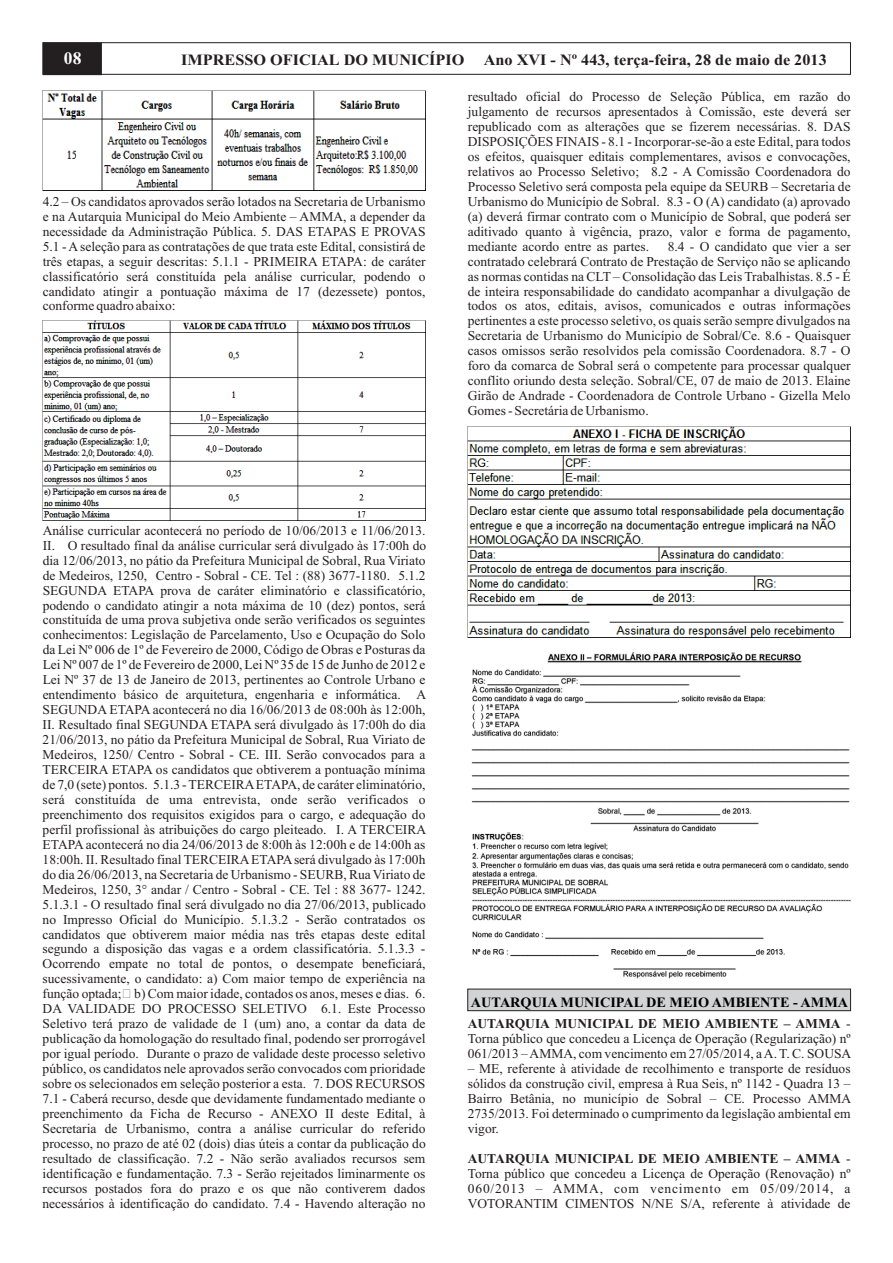
<style>
.page{position:relative;width:893px;height:1263px;background:#fff}
.page>*{position:absolute;margin:0;border:0;box-sizing:border-box;transform-origin:0 0}
.t1{font:700 17.55px "Times New Roman";color:#fff}
.t2{font:700 15.75px "Times New Roman";color:#231f20}
.t3{font:700 14.25px "Times New Roman";color:#000}
.t4{font:13.5px/15px "Times New Roman";color:#231f20;text-align:justify}
.s1{font-weight:700}
</style>
<div class="page">
<svg style="left:42px;top:42px;width:809px;height:33px"></svg>
<hr style="left:43px;top:43px;width:1px;height:31px;background:#231f20">
<img style="left:43px;top:91px;width:382px;height:100px">
<img style="left:43px;top:320px;width:382px;height:201px">
<img style="left:468px;top:426px;width:383px;height:211px">
<img style="left:471px;top:652px;width:379px;height:327px">
<svg style="left:467px;top:989px;width:384px;height:22px;background:#c5c7c8"></svg>
<p class="t1" style="left:64px;top:52px;width:19px">08</p>
<p class="t2" style="left:181px;top:54px;width:647px">IMPRESSO OFICIAL DO MUNICÍPIO Ano XVI - Nº 443, terça-feira, 28 de maio de 2013</p>
<p class="t4" style="left:43px;top:195px;width:384px">4.2 – Os candidatos aprovados serão lotados na Secretaria de Urbanismo e na Autarquia Municipal do Meio Ambiente – AMMA, a depender da necessidade da Administração Pública. 5. DAS ETAPAS E PROVAS 5.1 - Aseleção para as contratações de que trata este Edital, consistirá de três etapas, a seguir descritas: 5.1.1 - PRIMEIRA ETAPA: de caráter classificatório será constituída pela análise curricular, podendo o candidato atingir a pontuação máxima de 17 (dezessete) pontos, conforme quadro abaixo:</p>
<p class="t4" style="left:468px;top:90px;width:384px">resultado oficial do Processo de Seleção Pública, em razão do julgamento de recursos apresentados à Comissão, este deverá ser republicado com as alterações que se fizerem necessárias. 8. DAS DISPOSIÇÕES FINAIS - 8.1 - Incorporar-se-ão a este Edital, para todos os efeitos, quaisquer editais complementares, avisos e convocações, relativos ao Processo Seletivo; 8.2 - A Comissão Coordenadora do Processo Seletivo será composta pela equipe da SEURB – Secretaria de Urbanismo do Município de Sobral. 8.3 - O (A) candidato (a) aprovado (a) deverá firmar contrato com o Município de Sobral, que poderá ser aditivado quanto à vigência, prazo, valor e forma de pagamento, mediante acordo entre as partes.</p>
<p class="t4" style="left:468px;top:240px;width:384px;text-indent:200px">8.4 - O candidato que vier a ser contratado celebrará Contrato de Prestação de Serviço não se aplicando as normas contidas na CLT – Consolidação das Leis Trabalhistas. 8.5 - É de inteira responsabilidade do candidato acompanhar a divulgação de todos os atos, editais, avisos, comunicados e outras informações pertinentes a este processo seletivo, os quais serão sempre divulgados na Secretaria de Urbanismo do Município de Sobral/Ce. 8.6 - Quaisquer casos omissos serão resolvidos pela comissão Coordenadora. 8.7 - O foro da comarca de Sobral será o competente para processar qualquer conflito oriundo desta seleção. Sobral/CE, 07 de maio de 2013. Elaine Girão de Andrade - Coordenadora de Controle Urbano - Gizella Melo Gomes - Secretária de Urbanismo.</p>
<p class="t4" style="left:43px;top:524px;width:385px">Análise curricular acontecerá no período de 10/06/2013 e 11/06/2013.<br>II. O resultado final da análise curricular será divulgado às 17:00h do dia 12/06/2013, no pátio da Prefeitura Municipal de Sobral, Rua Viriato de Medeiros, 1250, Centro - Sobral - CE. Tel : (88) 3677-1180. 5.1.2<br>SEGUNDA ETAPA prova de caráter eliminatório e classificatório, podendo o candidato atingir a nota máxima de 10 (dez) pontos, será constituída de uma prova subjetiva onde serão verificados os seguintes conhecimentos: Legislação de Parcelamento, Uso e Ocupação do Solo da Lei Nº 006 de 1º de Fevereiro de 2000, Código de Obras e Posturas da Lei Nº 007 de 1º de Fevereiro de 2000, Lei Nº 35 de 15 de Junho de 2012 e Lei Nº 37 de 13 de Janeiro de 2013, pertinentes ao Controle Urbano e entendimento básico de arquitetura, engenharia e informática. A SEGUNDA ETAPA acontecerá no dia 16/06/2013 de 08:00h às 12:00h, II. Resultado final SEGUNDA ETAPA será divulgado às 17:00h do dia 21/06/2013, no pátio da Prefeitura Municipal de Sobral, Rua Viriato de Medeiros, 1250/ Centro - Sobral - CE. III. Serão convocados para a TERCEIRA ETAPA os candidatos que obtiverem a pontuação mínima de 7,0 (sete) pontos. 5.1.3 - TERCEIRAETAPA, de caráter eliminatório, será constituída de uma entrevista, onde serão verificados o preenchimento dos requisitos exigidos para o cargo, e adequação do perfil profissional às atribuições do cargo pleiteado. I. A TERCEIRA ETAPA acontecerá no dia 24/06/2013 de 8:00h às 12:00h e de 14:00h as 18:00h. II. Resultado final TERCEIRAETAPAserá divulgado às 17:00h do dia 26/06/2013, na Secretaria de Urbanismo - SEURB, Rua Viriato de Medeiros, 1250, 3° andar / Centro - Sobral - CE. Tel : 88 3677- 1242.<br>5.1.3.1 - O resultado final será divulgado no dia 27/06/2013, publicado no Impresso Oficial do Município. 5.1.3.2 - Serão contratados os candidatos que obtiverem maior média nas três etapas deste edital segundo a disposição das vagas e a ordem classificatória. 5.1.3.3 - Ocorrendo empate no total de pontos, o desempate beneficiará, sucessivamente, o candidato: a) Com maior tempo de experiência na função optada;  b) Com maior idade, contados os anos, meses e dias. 6.<br>DA VALIDADE DO PROCESSO SELETIVO 6.1. Este Processo Seletivo terá prazo de validade de 1 (um) ano, a contar da data de publicação da homologação do resultado final, podendo ser prorrogável por igual período. Durante o prazo de validade deste processo seletivo público, os candidatos nele aprovados serão convocados com prioridade sobre os selecionados em seleção posterior a esta. 7. DOS RECURSOS 7.1 - Caberá recurso, desde que devidamente fundamentado mediante o preenchimento da Ficha de Recurso - ANEXO II deste Edital, à Secretaria de Urbanismo, contra a análise curricular do referido processo, no prazo de até 02 (dois) dias úteis a contar da publicação do resultado de classificação. 7.2 - Não serão avaliados recursos sem identificação e fundamentação. 7.3 - Serão rejeitados liminarmente os recursos postados fora do prazo e os que não contiverem dados necessários à identificação do candidato. 7.4 - Havendo alteração no</p>
<p class="t3" style="left:471px;top:997px;width:379px">AUTARQUIA MUNICIPAL DE MEIO AMBIENTE - AMMA</p>
<p class="t4" style="left:468px;top:1017px;width:385px"><span class="s1">AUTARQUIA MUNICIPAL DE MEIO AMBIENTE – AMMA</span> - Torna público que concedeu a Licença de Operação (Regularização) nº 061/2013 – AMMA, com vencimento em 27/05/2014, a A. T. C. SOUSA</p>
<p class="t4" style="left:468px;top:1062px;width:385px">– ME, referente à atividade de recolhimento e transporte de resíduos sólidos da construção civil, empresa à Rua Seis, nº 1142 - Quadra 13 – Bairro Betânia, no município de Sobral – CE. Processo AMMA 2735/2013. Foi determinado o cumprimento da legislação ambiental em vigor.</p>
<p class="t4" style="left:468px;top:1152px;width:384px"><span class="s1">AUTARQUIA MUNICIPAL DE MEIO AMBIENTE – AMMA</span> - Torna público que concedeu a Licença de Operação (Renovação) nº 060/2013 – AMMA, com vencimento em 05/09/2014, a VOTORANTIM CIMENTOS N/NE S/A, referente à atividade de</p>
</div>
